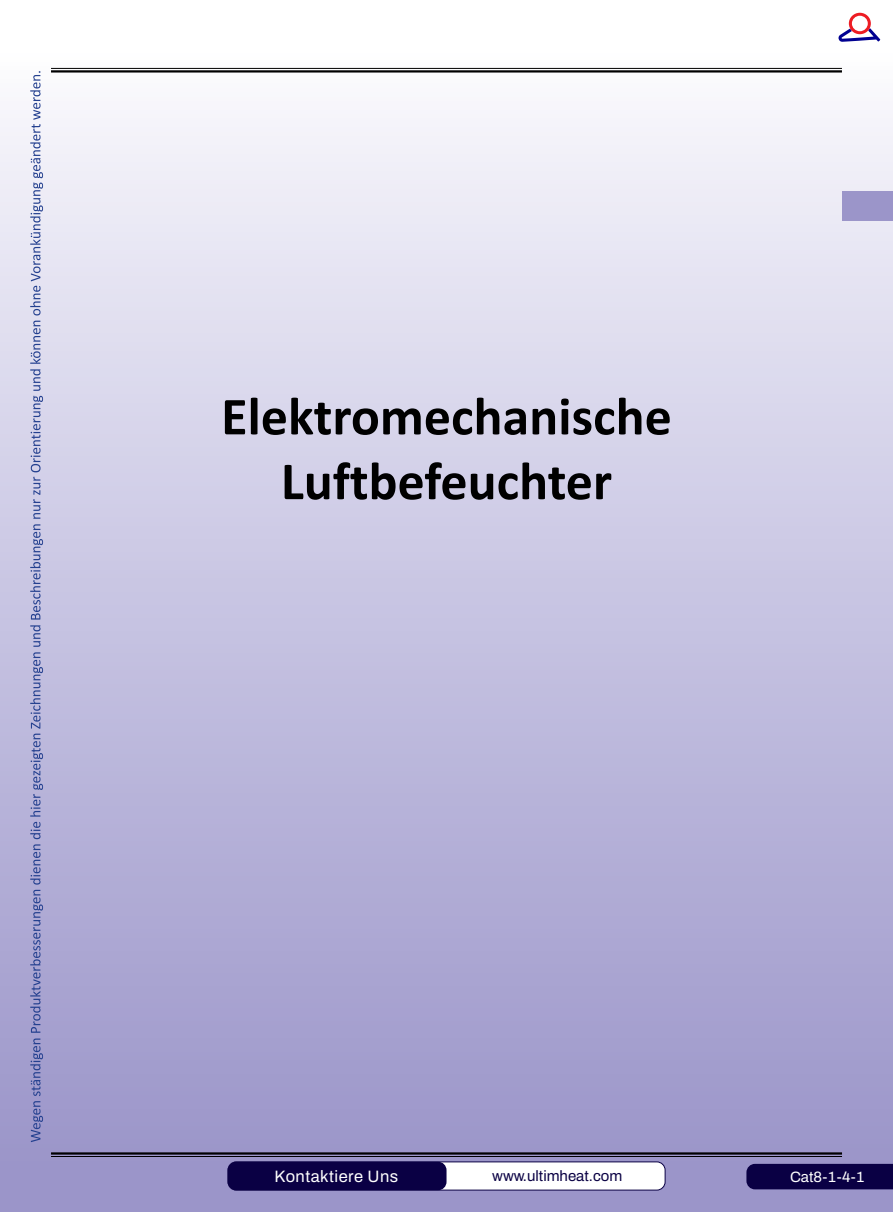
<style>
.page{position:relative;width:893px;height:1212px;background:#fff}
.page>*{position:absolute;margin:0;border:0;box-sizing:border-box;transform-origin:0 0}
.t1{font:700 54px/64.8px "Calibri";color:#000;text-align:center}
.t2{font:600 16.5px "Archivo";letter-spacing:.03em;color:#fff}
.t3{font:600 15px "Archivo";color:#0a0044}
.t4{font:600 15px "Archivo";color:#fff}
</style>
<div class="page">
<div style="left:0;top:0;width:893px;height:1212px;background:linear-gradient(to bottom,#fefeff,#948ec5)"></div>
<div style="left:842px;top:191px;width:51px;height:30px;background:#9b95c9"></div>
<svg style="left:30px;top:71px;width:13px;height:1071px;background:#a5a9d0"></svg>
<hr style="left:51px;top:1152px;width:791px;height:2px;background:#000">
<hr style="left:51px;top:1156px;width:791px;height:1px;background:#000">
<div style="left:746px;top:1164px;width:147px;height:25px;background:#0a0044"></div>
<svg style="left:837px;top:13px;width:43px;height:29px"></svg>
<div style="left:228px;top:1162px;width:437px;height:28px;background:#fff;border-radius:8px"></div>
<div style="left:228px;top:1162px;width:437px;height:28px;border:1px solid #0a0044;border-radius:8px"></div>
<div style="left:228px;top:1162px;width:218px;height:28px;background:#0a0044;border-radius:9px"></div>
<hr style="left:51px;top:68px;width:791px;height:1px;background:#000">
<hr style="left:51px;top:70px;width:791px;height:3px;background:#000">
<p class="t1" style="left:221px;top:384px;width:452px">Elektromechanische<br>Luftbefeuchter</p>
<p class="t2" style="left:275px;top:1164px;width:125px">Kontaktiere Uns</p>
<p class="t3" style="left:492px;top:1165px;width:132px">www.ultimheat.com</p>
<p class="t4" style="left:790px;top:1165px;width:76px">Cat8-1-4-1</p>
</div>
